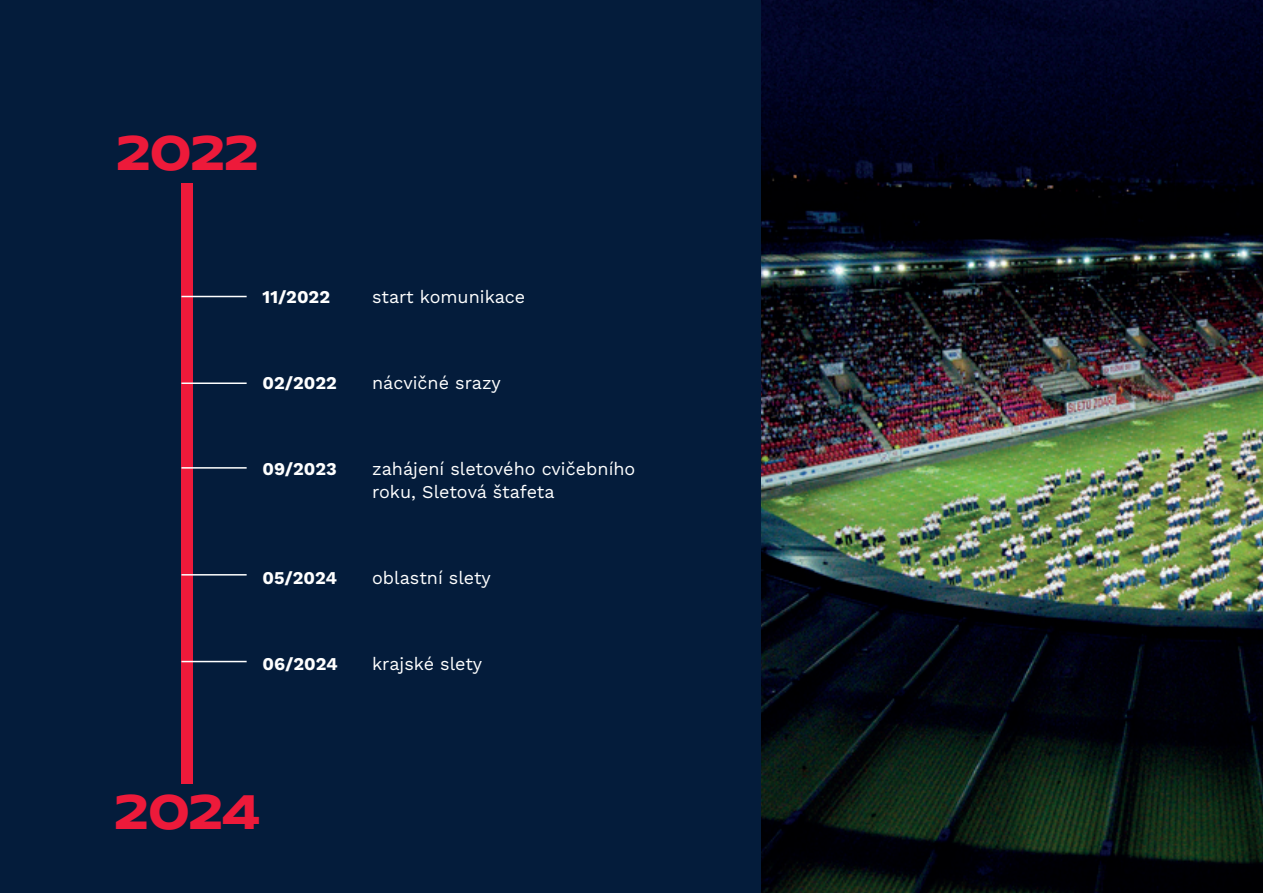
<style>
.page{position:relative;width:1263px;height:893px;background:#041c3b}
.page>*{position:absolute;margin:0;border:0;box-sizing:border-box;transform-origin:0 0}
.t1{font:700 45px "Hrot Premium";letter-spacing:-.005em;color:#ed1a3a}
.t2{font:18px/22.5px "Work Sans";color:#fff}
.t3{font:700 18px "Work Sans";color:#fff}
</style>
<div class="page">
<div style="left:181px;top:183px;width:12px;height:601px;background:#ed1a3a"></div>
<hr style="left:181px;top:296px;width:66px;height:1px;background:#fff">
<hr style="left:181px;top:382px;width:66px;height:2px;background:#fff">
<hr style="left:181px;top:467px;width:66px;height:2px;background:#fff">
<hr style="left:181px;top:574px;width:66px;height:2px;background:#fff">
<hr style="left:181px;top:661px;width:66px;height:1px;background:#fff">
<img style="left:761px;top:0;width:502px;height:893px">
<h1 class="t1" style="left:116px;top:124px;width:144px">2022</h1>
<p class="t3" style="left:263px;top:283px;width:69px">11/2022</p>
<p class="t2" style="left:372px;top:285px;width:155px">start komunikace</p>
<p class="t3" style="left:263px;top:369px;width:76px">02/2022</p>
<p class="t2" style="left:372px;top:371px;width:130px">nácvičné srazy</p>
<p class="t3" style="left:263px;top:455px;width:76px">09/2023</p>
<p class="t2" style="left:372px;top:457px;width:265px">zahájení sletového cvičebního roku, Sletová štafeta</p>
<p class="t3" style="left:263px;top:564px;width:76px">05/2024</p>
<p class="t2" style="left:372px;top:566px;width:120px">oblastní slety</p>
<p class="t3" style="left:263px;top:650px;width:77px">06/2024</p>
<p class="t2" style="left:372px;top:652px;width:112px">krajské slety</p>
<h1 class="t1" style="left:114px;top:784px;width:147px">2024</h1>
</div>
